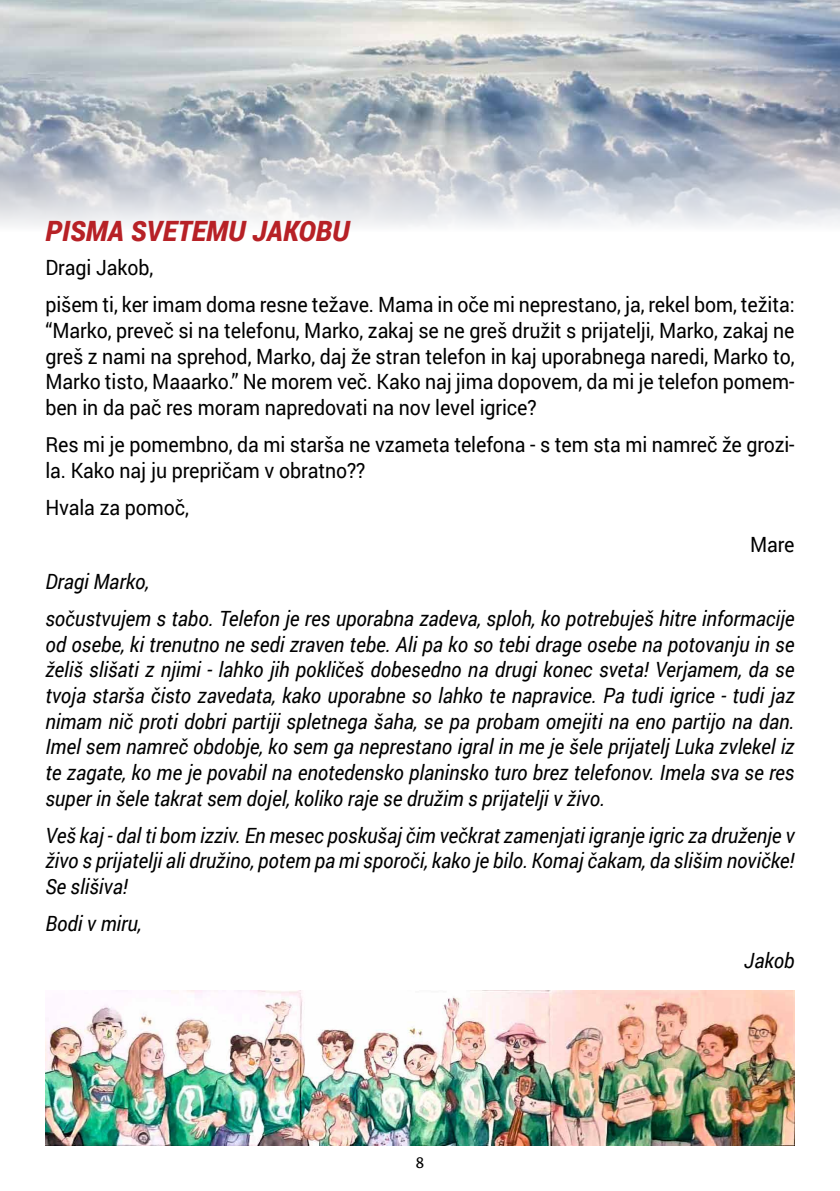
<style>
.page{position:relative;width:840px;height:1191px;background:#fff}
.page>*{position:absolute;margin:0;border:0;box-sizing:border-box;transform-origin:0 0}
.t1{font:italic 900 28px "Roboto";letter-spacing:.01em;color:#b72126;scale:.95 1}
.t2{font:italic 21px/25.6px "Roboto";letter-spacing:-.005em;color:#000;text-align:justify;scale:.93 1}
.t3{font:21px/25.6px "Roboto";letter-spacing:-.005em;color:#000;scale:.93 1}
.t4{font:18px "Cronos Pro";color:#000}
</style>
<div class="page">
<img style="left:0;top:0;width:839px;height:227px">
<img style="left:45px;top:990px;width:749px;height:155px">
<h1 class="t1" style="left:45px;top:211px;width:321px">PISMA SVETEMU JAKOBU</h1>
<p class="t3" style="left:45px;top:248px;width:806px;line-height:37px">Dragi Jakob,<br>pišem ti, ker imam doma resne težave. Mama in oče mi neprestano, ja, rekel bom, težita:</p>
<p class="t3" style="left:45px;top:317px;width:806px;text-align:justify">“Marko, preveč si na telefonu, Marko, zakaj se ne greš družit s prijatelji, Marko, zakaj ne greš z nami na sprehod, Marko, daj že stran telefon in kaj uporabnega naredi, Marko to, Marko tisto, Maaarko.” Ne morem več. Kako naj jima dopovem, da mi je telefon pomem&shy;ben in da pač res moram napredovati na nov level igrice?</p>
<p class="t3" style="left:45px;top:431px;width:806px">Res mi je pomembno, da mi starša ne vzameta telefona - s tem sta mi namreč že grozi&shy;la. Kako naj ju prepričam v obratno??</p>
<p class="t3" style="left:45px;top:493px;width:156px">Hvala za pomoč,</p>
<p class="t3" style="left:749px;top:530px;width:49px">Mare</p>
<p class="t2" style="left:45px;top:562px;width:806px;line-height:37px">Dragi Marko,<br>sočustvujem s tabo. Telefon je res uporabna zadeva, sploh, ko potrebuješ hitre informacije</p>
<p class="t2" style="left:45px;top:630px;width:806px">od osebe, ki trenutno ne sedi zraven tebe. Ali pa ko so tebi drage osebe na potovanju in se želiš slišati z njimi - lahko jih pokličeš dobesedno na drugi konec sveta! Verjamem, da se tvoja starša čisto zavedata, kako uporabne so lahko te napravice. Pa tudi igrice - tudi jaz nimam nič proti dobri partiji spletnega šaha, se pa probam omejiti na eno partijo na dan.<br>Imel sem namreč obdobje, ko sem ga neprestano igral in me je šele prijatelj Luka zvlekel iz te zagate, ko me je povabil na enotedensko planinsko turo brez telefonov. Imela sva se res super in šele takrat sem dojel, koliko raje se družim s prijatelji v živo.</p>
<p class="t2" style="left:45px;top:821px;width:806px">Veš kaj - dal ti bom izziv. En mesec poskušaj čim večkrat zamenjati igranje igric za druženje v živo s prijatelji ali družino, potem pa mi sporoči, kako je bilo. Komaj čakam, da slišim novičke!<br>Se slišiva!</p>
<p class="t2" style="left:45px;top:910px;width:105px">Bodi v miru,</p>
<p class="t2" style="left:743px;top:947px;width:55px">Jakob</p>
<p class="t4" style="left:415px;top:1152px;width:10px">8</p>
</div>
